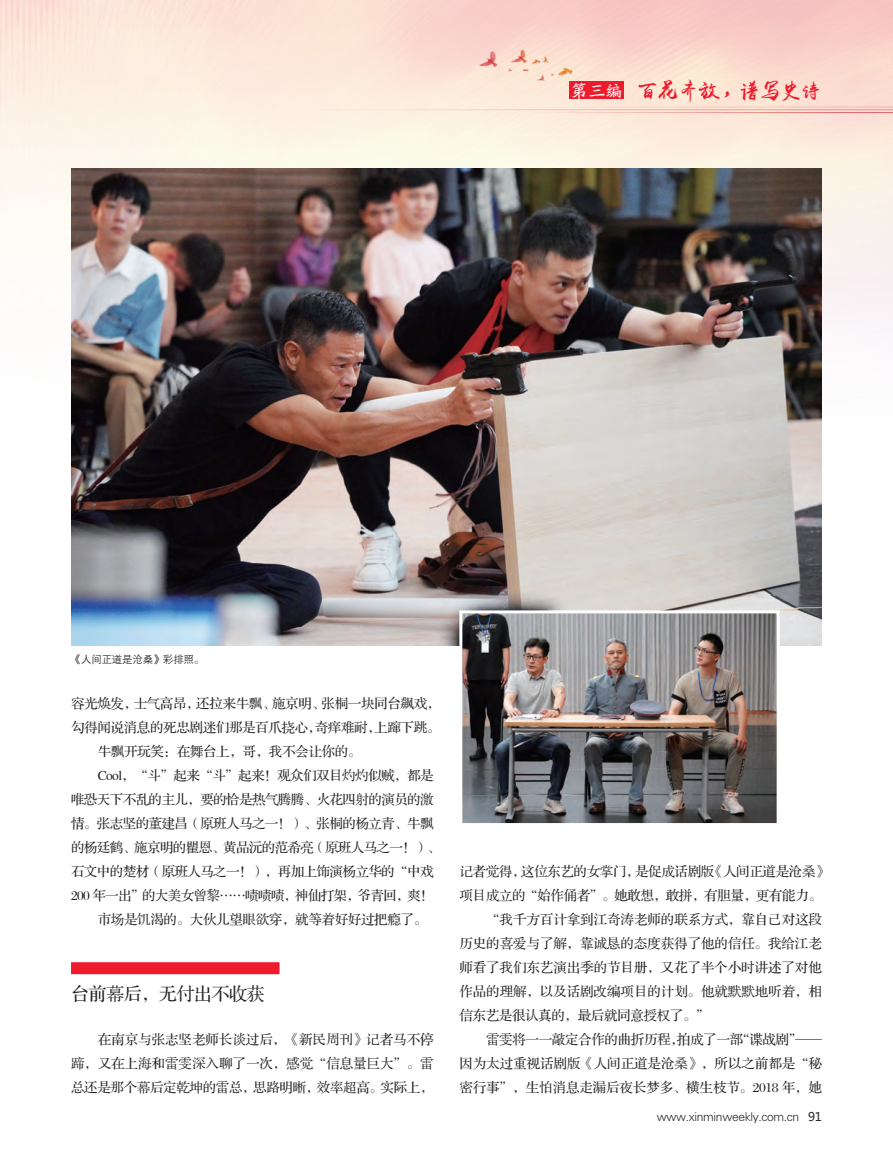
<style>
.page{position:relative;width:893px;height:1157px;background:#fff}
.page>*{position:absolute;margin:0;border:0;box-sizing:border-box;transform-origin:0 0}
.t1{font:21px "yuweij";letter-spacing:-.025em;color:#ee1b2d}
.t2{font:18px "FZS3 K GBK1 0";letter-spacing:-.025em;color:#231f20}
.t3{font:13.5px/24px "FZS3 JW GB1 0";letter-spacing:-.025em;color:#231f20;text-align:justify}
.t4{font:13.5px "FZS3 JW GB1 0";letter-spacing:-.005em;color:#231f20}
.t5{font:13.5px "FZS3 JW GB1 0";letter-spacing:-.045em;color:#231f20}
.t6{font:13.5px "FZS3 JW GB1 0";color:#231f20}
.t7{font:12px "FZXH1 JW GB1 0";letter-spacing:-.025em;color:#231f20}
.t8{font:10.5px "FZZDXJW GB1 0";letter-spacing:-.025em;color:#231f20}
.s1{font-family:"FZBWKSJW GB1 0";font-size:17.55px;color:#fff}
.s2{font-family:"Microsoft Ya Hei"}
</style>
<div class="page">
<img style="left:0;top:0;width:893px;height:646px">
<img style="left:475px;top:46px;width:99px;height:41px">
<div style="left:570px;top:82px;width:54px;height:17px;background:#ee1b2d"></div>
<hr style="left:451px;top:112px;width:442px;height:1px;background:#c41324">
<hr style="left:170px;top:109px;width:723px;height:1px;background:#c41324">
<hr style="left:424px;top:107px;width:469px;height:1px;background:#c41324">
<div style="left:71px;top:962px;width:208px;height:12px;background:#ee1b2d"></div>
<img style="left:71px;top:169px;width:751px;height:476px">
<img style="left:463px;top:614px;width:313px;height:208px">
<div style="left:459px;top:610px;width:321px;height:216px;border:3px solid #fff"></div>
<h1 class="t1" style="left:571px;top:77px;width:252px"><span class="s1">第三编</span> 百花齐放，谱写史诗</h1>
<p class="t8" style="left:71px;top:653px;width:135px">《人间正道是沧桑》彩排照。</p>
<p class="t3" style="left:71px;top:692px;width:371px">容光焕发，士气高昂，还拉来牛飘、施京明、张桐一块同台飙戏，</p>
<p class="t3" style="left:71px;top:716px;width:371px">勾得闻说消息的死忠剧迷们那是百爪挠心，奇痒难耐，上蹿下跳。</p>
<p class="t3" style="left:98px;top:740px;width:265px">牛飘开玩笑：在舞台上，哥，我不会让你的。</p>
<p class="t3" style="left:98px;top:764px;width:337px">Cool，“斗”起来“斗”起来！观众们双目灼灼似贼，都是</p>
<p class="t3" style="left:71px;top:788px;width:364px">唯恐天下不乱的主儿，要的恰是热气腾腾、火花四射的演员的激</p>
<p class="t3" style="left:71px;top:812px;width:364px">情。张志坚的董建昌（原班人马之一！）、张桐的杨立青、牛飘</p>
<p class="t5" style="left:71px;top:840px;width:371px">的杨廷鹤、施京明的瞿恩、黄品沅的范希亮（原班人马之一！）、</p>
<p class="t3" style="left:71px;top:860px;width:364px">石文中的楚材（原班人马之一！），再加上饰演杨立华的“中戏</p>
<p class="t5" style="left:71px;top:888px;width:364px">200 年一出”的大美女曾黎……啧啧啧，神仙打架，爷青回，爽！</p>
<p class="t3" style="left:98px;top:908px;width:331px">市场是饥渴的。大伙儿望眼欲穿，就等着好好过把瘾了。</p>
<p class="t2" style="left:71px;top:984px;width:195px">台前幕后，无付出不收获</p>
<p class="t3" style="left:71px;top:1028px;width:364px;text-indent:27px">在南京与张志坚老师长谈过后，《新民周刊》记者马不停蹄，又在上海和雷雯深入聊了一次，感觉“信息量巨大”。雷总还是那个幕后定乾坤的雷总，思路明晰，效率超高。实际上，</p>
<p class="t3" style="left:459px;top:860px;width:371px">记者觉得，这位东艺的女掌门，是促成话剧版《人间正道是沧桑》</p>
<p class="t3" style="left:459px;top:884px;width:364px">项目成立的“始作俑者”。她敢想，敢拼，有胆量，更有能力。</p>
<p class="t4" style="left:486px;top:912px;width:337px">“我千方百计拿到江奇涛老师的联系方式，靠自己对这段</p>
<p class="t4" style="left:459px;top:936px;width:364px">历史的喜爱与了解，靠诚恳的态度获得了他的信任。我给江老</p>
<p class="t4" style="left:459px;top:960px;width:364px">师看了我们东艺演出季的节目册，又花了半个小时讲述了对他</p>
<p class="t4" style="left:459px;top:984px;width:364px">作品的理解，以及话剧改编项目的计划。他就默默地听着，相</p>
<p class="t3" style="left:459px;top:1004px;width:252px">信东艺是很认真的，最后就同意授权了。”</p>
<p class="t3" style="left:486px;top:1028px;width:337px">雷雯将一一敲定合作的曲折历程，拍成了一部“谍战剧”——</p>
<p class="t6" style="left:459px;top:1056px;width:364px">因为太过重视话剧版《人间正道是沧桑》，所以之前都是“秘</p>
<p class="t3" style="left:459px;top:1076px;width:364px">密行事”，生怕消息走漏后夜长梦多、横生枝节。2018 年，她</p>
<p class="t7" style="left:657px;top:1109px;width:167px">www.xinminweekly.com.cn <span class="s2">91</span></p>
</div>
